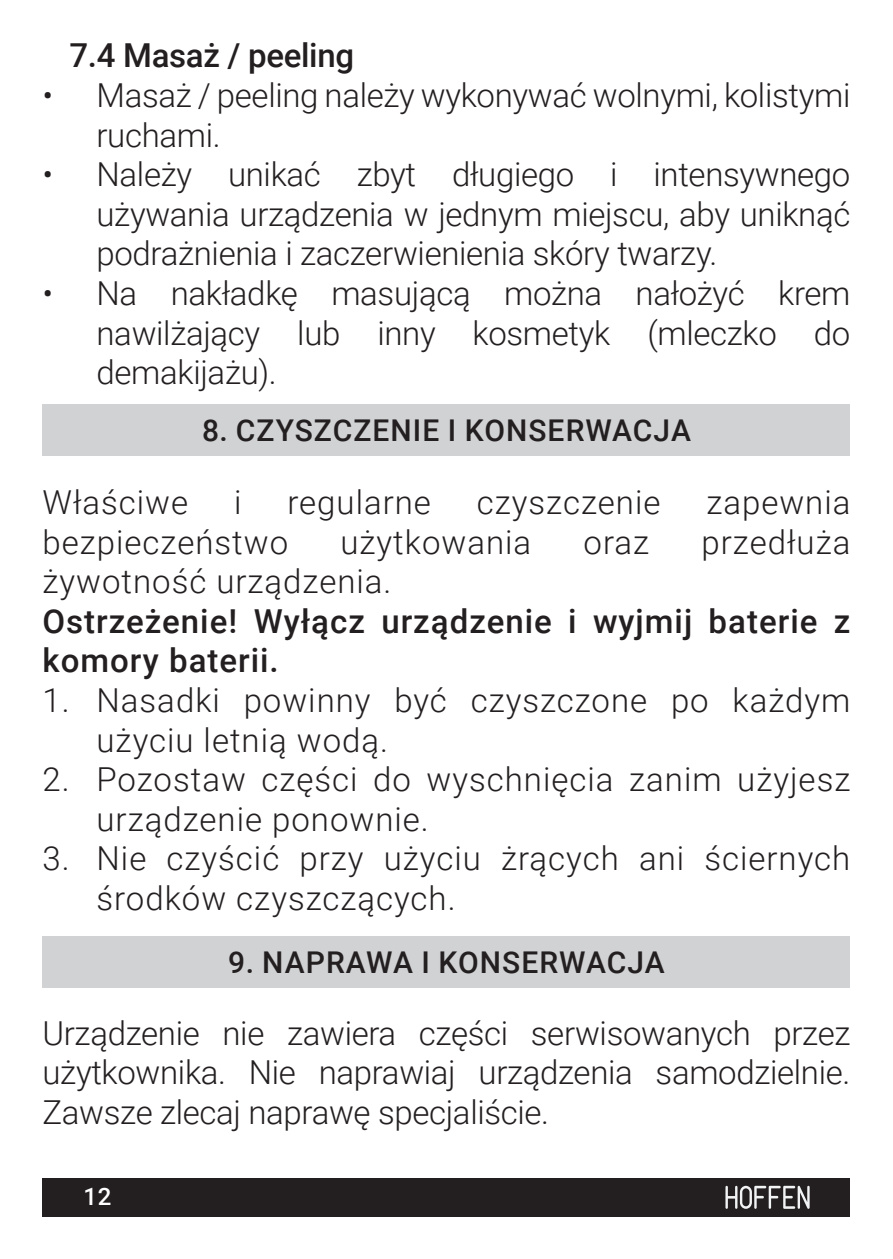
<style>
.page{position:relative;width:893px;height:1259px;background:#fff}
.page>*{position:absolute;margin:0;border:0;box-sizing:border-box;transform-origin:0 0}
.t1{font:300 33px/39.6px "Roboto";letter-spacing:.03em;color:#231f20}
.t2{font:500 33px/39.6px "Roboto";letter-spacing:.03em;color:#231f20}
.t3{font:300 33px/39.6px "Roboto";letter-spacing:-.01em;color:#231f20}
.t4{font:500 33px "Roboto";letter-spacing:-.01em;color:#231f20}
.TYTULY_ROZDZIALOW{font:500 30px "Roboto";letter-spacing:.035em;color:#231f20}
.t5{font:500 24px "Roboto";color:#fff}
</style>
<div class="page">
<div style="left:43px;top:1178px;width:807px;height:38px;background:#231f20"></div>
<svg style="left:725px;top:1185px;width:85px;height:23px"></svg>
<div style="left:43px;top:404px;width:807px;height:51px;background:#d1d2d4"></div>
<div style="left:43px;top:936px;width:807px;height:51px;background:#d1d2d4"></div>
<p class="t4" style="left:70px;top:32px;width:286px">7.4 Masaż / peeling</p>
<p class="t3" style="left:97px;top:74px;width:755px;text-indent:-54px">• Masaż / peeling należy wykonywać wolnymi, kolistymi ruchami.</p>
<p class="t1" style="left:97px;top:153px;width:755px;text-align:justify;text-indent:-54px">• Należy unikać zbyt długiego i intensywnego używania urządzenia w jednym miejscu, aby uniknąć podrażnienia i zaczerwienienia skóry twarzy.</p>
<p class="t1" style="left:97px;top:272px;width:755px;text-align:justify;text-indent:-54px">• Na nakładkę masującą można nałożyć krem nawilżający lub inny kosmetyk (mleczko do demakijażu).</p>
<p class="TYTULY_ROZDZIALOW" style="left:202px;top:409px;width:490px">8. CZYSZCZENIE I KONSERWACJA</p>
<p class="t1" style="left:43px;top:481px;width:147px">Właściwe</p>
<p class="t1" style="left:234px;top:481px;width:9px">i</p>
<p class="t1" style="left:287px;top:481px;width:145px">regularne</p>
<p class="t1" style="left:477px;top:481px;width:185px">czyszczenie</p>
<p class="t1" style="left:706px;top:481px;width:146px">zapewnia</p>
<p class="t1" style="left:43px;top:521px;width:247px">bezpieczeństwo</p>
<p class="t1" style="left:340px;top:521px;width:192px">użytkowania</p>
<p class="t1" style="left:584px;top:521px;width:67px">oraz</p>
<p class="t1" style="left:701px;top:521px;width:150px">przedłuża</p>
<p class="t1" style="left:43px;top:560px;width:350px">żywotność urządzenia.</p>
<p class="t2" style="left:43px;top:600px;width:809px">Ostrzeżenie! Wyłącz urządzenie i wyjmij baterie z komory baterii.</p>
<p class="t1" style="left:97px;top:679px;width:755px;text-indent:-54px">1. Nasadki powinny być czyszczone po każdym użyciu letnią wodą.</p>
<p class="t1" style="left:97px;top:758px;width:755px;text-indent:-54px">2. Pozostaw części do wyschnięcia zanim użyjesz urządzenie ponownie.</p>
<p class="t1" style="left:97px;top:837px;width:755px;text-indent:-54px">3. Nie czyścić przy użyciu żrących ani ściernych środków czyszczących.</p>
<p class="TYTULY_ROZDZIALOW" style="left:228px;top:941px;width:438px">9. NAPRAWA I KONSERWACJA</p>
<p class="t1" style="left:43px;top:1012px;width:809px;text-align:justify">Urządzenie nie zawiera części serwisowanych przez użytkownika. Nie naprawiaj urządzenia samodzielnie.<br>Zawsze zlecaj naprawę specjaliście.</p>
<p class="t5" style="left:83px;top:1179px;width:29px">12</p>
</div>
